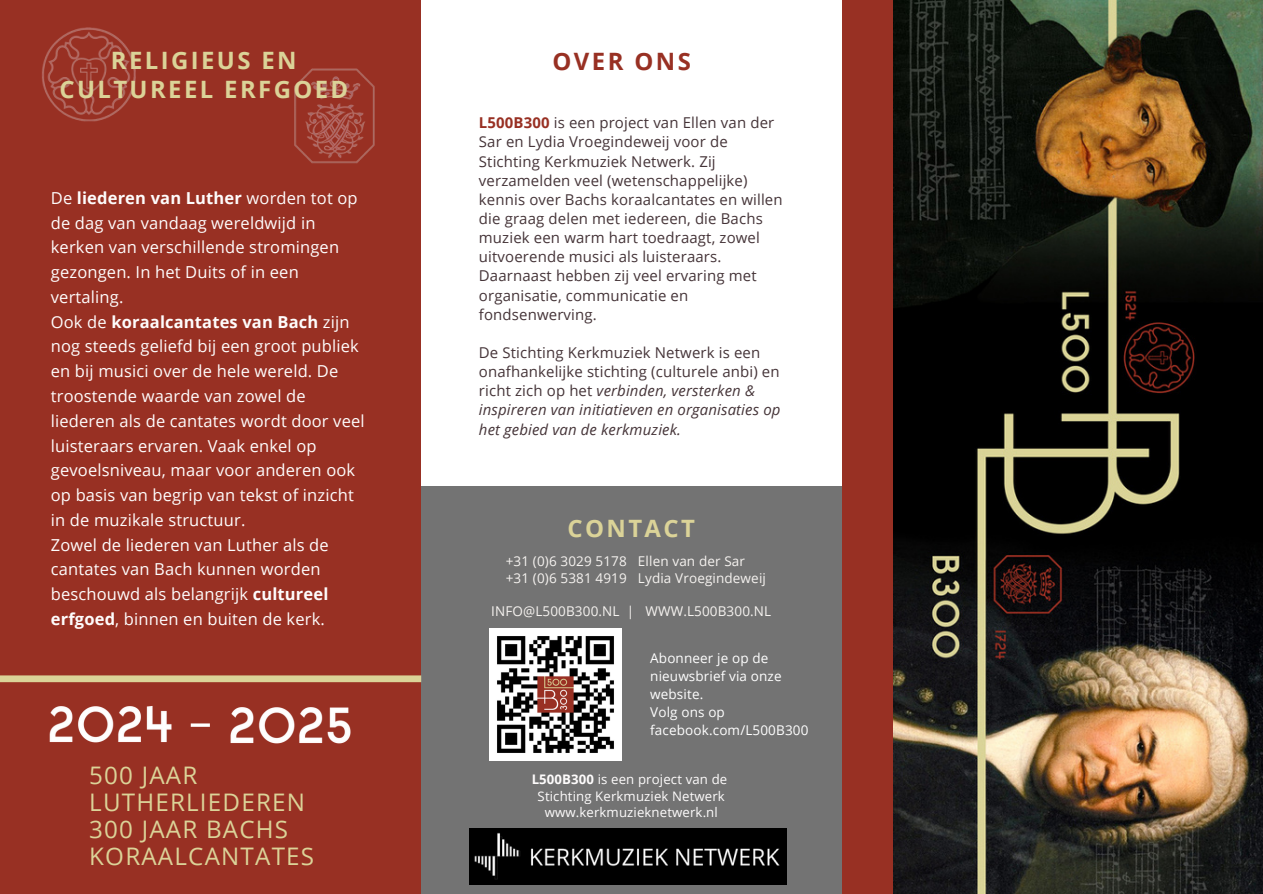
<style>
.page{position:relative;width:1263px;height:894px;background:#fff}
.page>*{position:absolute;margin:0;border:0;box-sizing:border-box;transform-origin:0 0}
.t1{font:24.15px/27px "Open Sans";letter-spacing:.05em;color:#dbd398}
.t2{font:700 23.85px "Open Sans";letter-spacing:.1em;color:#dbd398}
.t3{font:700 23.85px "Open Sans";letter-spacing:.1em;color:#983023}
.t4{font:16.5px/24.8px "Open Sans";letter-spacing:.01em;color:#fefcfc}
.t5{font:15px/19px "Open Sans";letter-spacing:.01em;color:#453438}
.t6{font:13.5px/16.8px "Open Sans";letter-spacing:.01em;color:#f6f3f0}
.t7{font:13.5px/18px "Open Sans";letter-spacing:.01em;color:#fff}
.t8{font:13.2px/16.5px "Open Sans";letter-spacing:.01em;color:#fefcfc;text-align:center}
.s1{font-weight:700}
.s2{font-weight:700;color:#983023}
.s3{font-style:italic}
</style>
<div class="page">
<div style="left:0;top:0;width:1263px;height:893px;background:#983023"></div>
<img style="left:894px;top:0;width:368px;height:893px">
<img style="left:42px;top:27px;width:94px;height:95px">
<div style="left:421px;top:0;width:421px;height:487px;background:#fff"></div>
<div style="left:421px;top:486px;width:421px;height:407px;background:#737373"></div>
<img style="left:489px;top:628px;width:133px;height:132px">
<img style="left:469px;top:828px;width:317px;height:56px">
<img style="left:21px;top:682px;width:358px;height:62px">
<img style="left:294px;top:68px;width:81px;height:96px">
<div style="left:0;top:675px;width:421px;height:7px;background:#dbd398"></div>
<hr style="left:191px;top:723px;width:19px;height:3px;background:#fff">
<h2 class="t2" style="left:111px;top:44px;width:187px">RELIGIEUS EN</h2>
<h2 class="t3" style="left:553px;top:44px;width:140px">OVER ONS</h2>
<h2 class="t2" style="left:59px;top:73px;width:290px">CULTUREEL ERFGOED</h2>
<p class="t4" style="left:51px;top:185px;width:315px">De <span class="s1">liederen van Luther</span> worden tot op de dag van vandaag wereldwijd in kerken van verschillende stromingen gezongen. In het Duits of in een vertaling.<br>Ook de <span class="s1">koraalcantates van Bach</span> zijn nog steeds geliefd bij een groot publiek en bij musici over de hele wereld. De troostende waarde van zowel de liederen als de cantates wordt door veel luisteraars ervaren. Vaak enkel op gevoelsniveau, maar voor anderen ook op basis van begrip van tekst of inzicht in de muzikale structuur.<br>Zowel de liederen van Luther als de cantates van Bach kunnen worden beschouwd als belangrijk <span class="s1">cultureel erfgoed</span>, binnen en buiten de kerk.</p>
<h1 class="t1" style="left:89px;top:760px;width:226px">500 JAAR<br>LUTHERLIEDEREN<br>300 JAAR BACHS<br>KORAALCANTATES</h1>
<p class="t5" style="left:479px;top:113px;width:305px"><span class="s2">L500B300</span> is een project van Ellen van der Sar en Lydia Vroegindeweij voor de Stichting Kerkmuziek Netwerk. Zij verzamelden veel (wetenschappelijke) kennis over Bachs koraalcantates en willen die graag delen met iedereen, die Bachs muziek een warm hart toedraagt, zowel uitvoerende musici als luisteraars.<br>Daarnaast hebben zij veel ervaring met organisatie, communicatie en fondsenwerving.</p>
<p class="t5" style="left:479px;top:342px;width:303px">De Stichting Kerkmuziek Netwerk is een onafhankelijke stichting (culturele anbi) en richt zich op het <span class="s3">verbinden, versterken &amp; inspireren van initiatieven en organisaties op het gebied van de kerkmuziek.</span></p>
<h2 class="t2" style="left:568px;top:511px;width:129px">CONTACT</h2>
<p class="t6" style="left:506px;top:552px;width:262px">+31 (0)6 3029 5178 Ellen van der Sar +31 (0)6 5381 4919 Lydia Vroegindeweij</p>
<p class="t6" style="left:491px;top:602px;width:282px">INFO@L500B300.NL | WWW.L500B300.NL</p>
<p class="t7" style="left:650px;top:648px;width:160px">Abonneer je op de nieuwsbrief via onze website.<br>Volg ons op facebook.com/L500B300</p>
<p class="t8" style="left:532px;top:770px;width:197px"><span class="s1">L500B300</span> is een project van de<br>Stichting Kerkmuziek Netwerk www.kerkmuzieknetwerk.nl</p>
</div>
